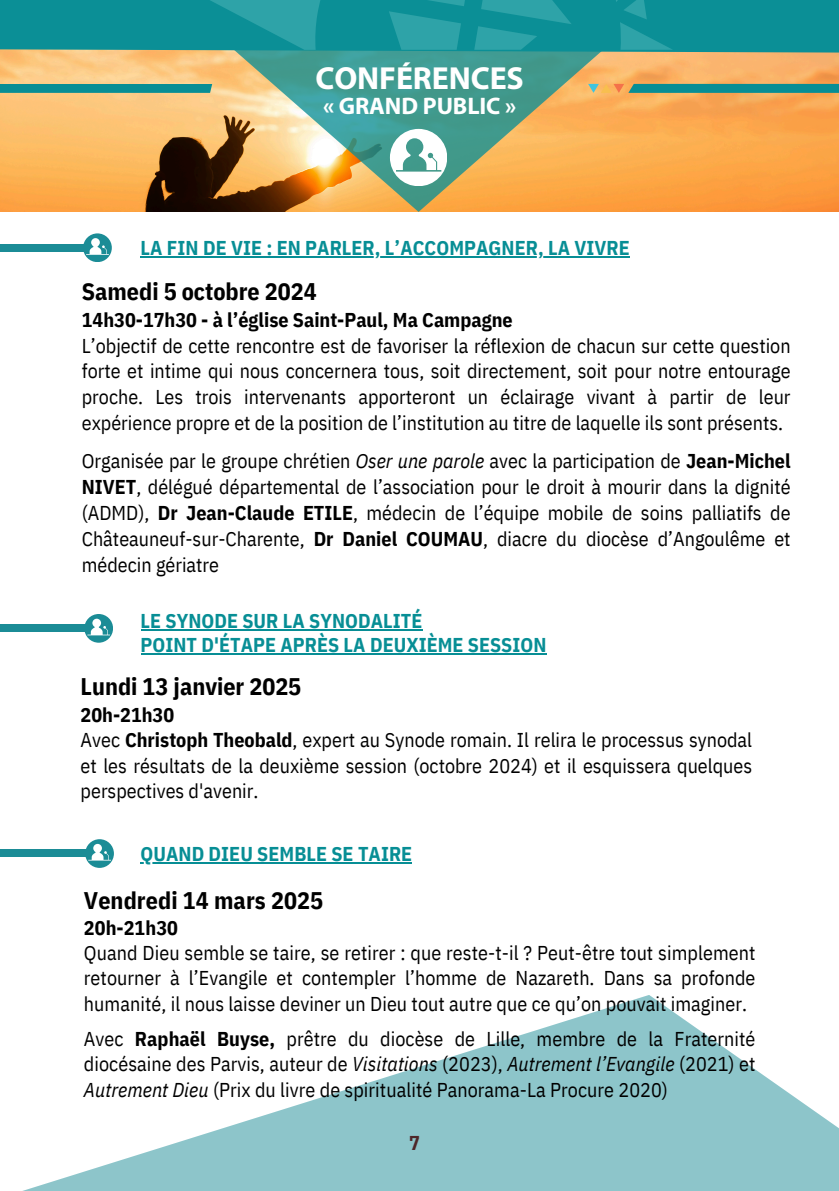
<style>
.page{position:relative;width:839px;height:1191px;background:#fff}
.page>*{position:absolute;margin:0;border:0;box-sizing:border-box;transform-origin:0 0}
.t1{font:700 32px "Myriad Pro";letter-spacing:-.005em;color:#fff}
.t2{font:700 24px "IBM Plex Sans Cond";color:#000}
.t3{font:700 24px "Myriad Pro";letter-spacing:-.005em;color:#fff}
.t4{font:20px/25.8px "IBM Plex Sans Cond";color:#000;text-align:justify}
.t5{font:700 20px/24px "IBM Plex Sans Cond";letter-spacing:.005em;color:#078e95}
.t6{font:700 20px "IBM Plex Sans Cond";color:#000}
.t7{font:700 20px "IBM Plex Sans Cond";color:#4e2729}
.s1{font-style:italic}
.s2{font-weight:700}
</style>
<div class="page">
<svg style="left:22px;top:995px;width:816px;height:196px;fill:#8dc5ca"></svg>
<svg style="left:84px;top:614px;width:29px;height:28px"></svg>
<div style="left:0;top:625px;width:85px;height:7px;background:#1b8c96"></div>
<div style="left:0;top:850px;width:85px;height:7px;background:#1b8c96"></div>
<img style="left:0;top:53px;width:838px;height:159px">
<svg style="left:217px;top:53px;width:403px;height:159px;background:#a3a573"></svg>
<svg style="left:0;top:0;width:838px;height:53px;background:#149194"></svg>
<svg style="left:615px;top:0;width:58px;height:50px;background:#16959b"></svg>
<svg style="left:474px;top:0;width:97px;height:50px;background:#1b989e"></svg>
<svg style="left:206px;top:0;width:115px;height:50px;background:#1d999f"></svg>
<svg style="left:389px;top:0;width:76px;height:50px;background:#1e9aa0"></svg>
<svg style="left:390px;top:129px;width:57px;height:57px"></svg>
<svg style="left:0;top:84px;width:225px;height:9px;background:#199294"></svg>
<svg style="left:578px;top:84px;width:260px;height:9px;background:#37958b"></svg>
<hr style="left:140px;top:629px;width:282px;height:2px;background:#078e95">
<hr style="left:140px;top:653px;width:406px;height:2px;background:#078e95">
<hr style="left:140px;top:862px;width:272px;height:2px;background:#078e95">
<svg style="left:83px;top:233px;width:29px;height:29px"></svg>
<div style="left:0;top:244px;width:83px;height:7px;background:#1b8c96"></div>
<hr style="left:140px;top:256px;width:489px;height:2px;background:#078e95">
<svg style="left:85px;top:839px;width:29px;height:29px"></svg>
<h1 class="t1" style="left:315px;top:65px;width:210px">CONFÉRENCES</h1>
<p class="t3" style="left:323px;top:96px;width:195px">« GRAND PUBLIC »</p>
<p class="t5" style="left:140px;top:235px;width:490px">LA FIN DE VIE : EN PARLER, L’ACCOMPAGNER, LA VIVRE</p>
<p class="t2" style="left:82px;top:276px;width:236px">Samedi 5 octobre 2024</p>
<p class="t6" style="left:82px;top:306px;width:432px">14h30-17h30 - à l’église Saint-Paul, Ma Campagne</p>
<p class="t4" style="left:82px;top:332px;width:710px">L’objectif de cette rencontre est de favoriser la réflexion de chacun sur cette question forte et intime qui nous concernera tous, soit directement, soit pour notre entourage proche. Les trois intervenants apporteront un éclairage vivant à partir de leur expérience propre et de la position de l’institution au titre de laquelle ils sont présents.</p>
<p class="t4" style="left:82px;top:448px;width:710px">Organisée par le groupe chrétien <span class="s1">Oser une parole</span> avec la participation de <span class="s2">Jean-Michel NIVET</span>, délégué départemental de l’association pour le droit à mourir dans la dignité (ADMD), <span class="s2">Dr Jean-Claude ETILE</span>, médecin de l’équipe mobile de soins palliatifs de Châteauneuf-sur-Charente, <span class="s2">Dr Daniel COUMAU</span>, diacre du diocèse d’Angoulême et médecin gériatre</p>
<p class="t5" style="left:140px;top:608px;width:407px">LE SYNODE SUR LA SYNODALITÉ<br>POINT D'ÉTAPE APRÈS LA DEUXIÈME SESSION</p>
<p class="t2" style="left:81px;top:670px;width:222px">Lundi 13 janvier 2025</p>
<p class="t4" style="left:81px;top:701px;width:673px;text-align:left"><span class="s2">20h-21h30<br></span>Avec <span class="s2">Christoph Theobald</span>, expert au Synode romain. Il relira le processus synodal et les résultats de la deuxième session (octobre 2024) et il esquissera quelques perspectives d'avenir.</p>
<p class="t5" style="left:140px;top:841px;width:273px">QUAND DIEU SEMBLE SE TAIRE</p>
<p class="t2" style="left:84px;top:884px;width:241px">Vendredi 14 mars 2025</p>
<p class="t6" style="left:84px;top:914px;width:96px">20h-21h30</p>
<p class="t4" style="left:84px;top:940px;width:673px">Quand Dieu semble se taire, se retirer : que reste-t-il ? Peut-être tout simplement retourner à l’Evangile et contempler l’homme de Nazareth. Dans sa profonde humanité, il nous laisse deviner un Dieu tout autre que ce qu’on pouvait imaginer.</p>
<p class="t4" style="left:84px;top:1026px;width:673px">Avec <span class="s2">Raphaël Buyse,</span> prêtre du diocèse de Lille, membre de la Fraternité diocésaine des Parvis, auteur de <span class="s1">Visitations</span> (2023), <span class="s1">Autrement l’Evangile</span> (2021) et <span class="s1">Autrement Dieu</span> (Prix du livre de spiritualité Panorama-La Procure 2020)</p>
<p class="t7" style="left:409px;top:1130px;width:12px">7</p>
</div>
